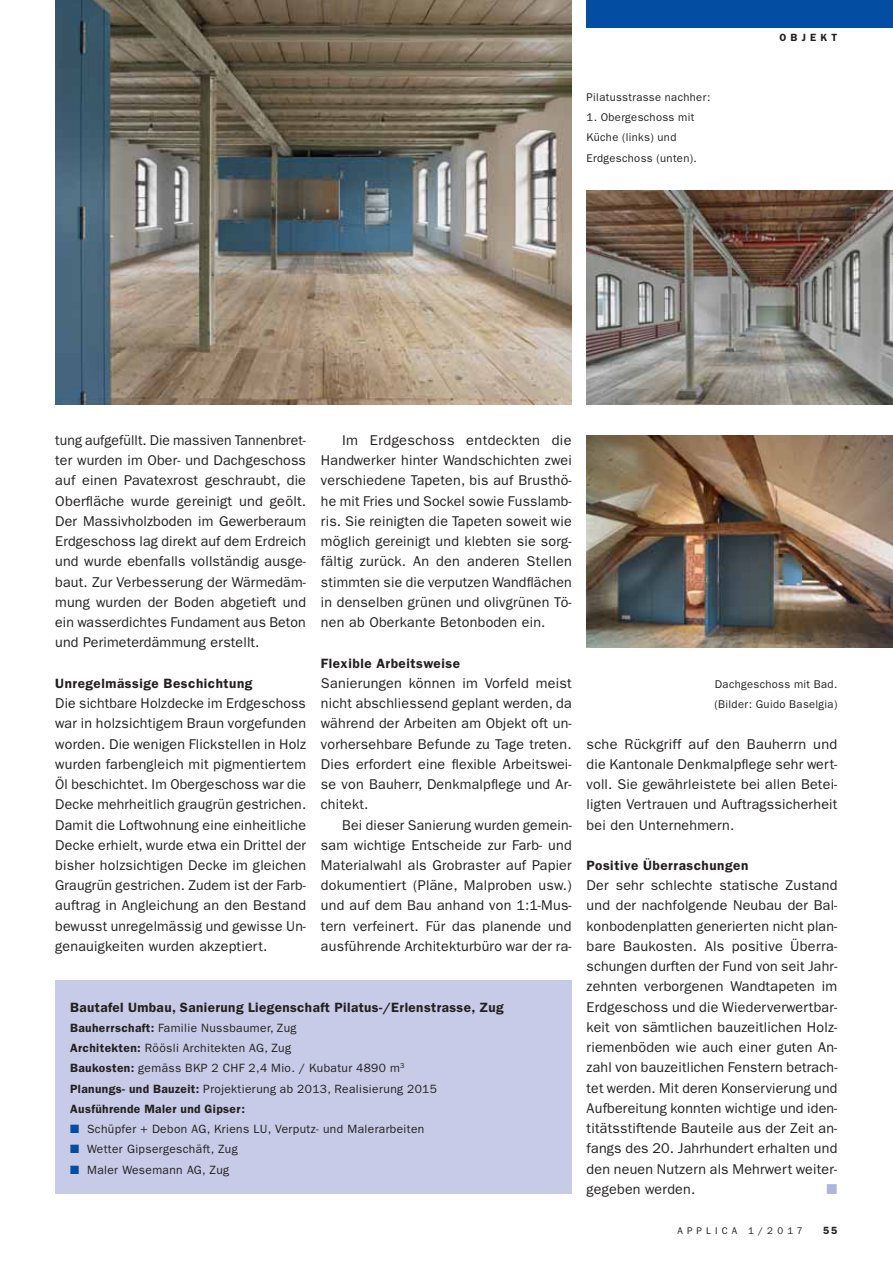
<style>
.page{position:relative;width:893px;height:1263px;background:#fff}
.page>*{position:absolute;margin:0;border:0;box-sizing:border-box;transform-origin:0 0}
.t1{font:14.25px/20.2px "ITC Franklin Gothic Std";letter-spacing:.015em;color:#231f20;text-align:justify}
.t2{font:14.25px "Zapf Dingbats Std";color:#afb6dc}
.t3{font:600 13.5px "ITC Franklin Gothic Std";letter-spacing:.04em;color:#231f20}
.t4{font:12px/20.2px "ITC Franklin Gothic Std";letter-spacing:.03em;color:#231f20}
.t5{font:11.25px/20.2px "ITC Franklin Gothic Std";letter-spacing:.03em;color:#231f20}
.t6{font:600 10.5px "ITC Franklin Gothic Std";letter-spacing:.4em;color:#231f20}
.t7{font:9.75px "ITC Franklin Gothic Std";letter-spacing:.42em;color:#231f20}
.s1{font-weight:600}
.s2{color:#034ea2}
</style>
<div class="page">
<div style="left:587px;top:0;width:306px;height:28px;background:#034ea2"></div>
<div style="left:55px;top:980px;width:517px;height:213px;background:#c7cbe7"></div>
<img style="left:587px;top:191px;width:306px;height:213px">
<img style="left:55px;top:0;width:517px;height:404px">
<img style="left:587px;top:435px;width:306px;height:212px">
<p class="t5" style="left:587px;top:88px;width:125px">Pilatusstrasse nachher:</p>
<p class="t5" style="left:587px;top:108px;width:112px">1. Obergeschoss mit<br>Küche (links) und<br>Erdgeschoss (unten).</p>
<p class="t6" style="left:779px;top:34px;width:59px">OBJEKT</p>
<p class="t1" style="left:55px;top:431px;width:252px">tung aufgefüllt. Die massiven Tannenbret&shy;ter wurden im Ober- und Dachgeschoss auf einen Pavatexrost geschraubt, die Oberfläche wurde gereinigt und geölt.<br>Der Massivholzboden im Gewerberaum Erdgeschoss lag direkt auf dem Erdreich und wurde ebenfalls vollständig ausge&shy;baut. Zur Verbesserung der Wärmedäm&shy;mung wurden der Boden abgetieft und ein wasserdichtes Fundament aus Beton und Perimeterdämmung erstellt.</p>
<p class="t3" style="left:55px;top:678px;width:199px">Unregelmässige Beschichtung</p>
<p class="t1" style="left:55px;top:694px;width:252px">Die sichtbare Holzdecke im Erdgeschoss war in holzsichtigem Braun vorgefunden worden. Die wenigen Flickstellen in Holz wurden farbengleich mit pigmentiertem Öl beschichtet. Im Obergeschoss war die Decke mehrheitlich graugrün gestrichen.<br>Damit die Loftwohnung eine einheitliche Decke erhielt, wurde etwa ein Drittel der bisher holzsichtigen Decke im gleichen Graugrün gestrichen. Zudem ist der Farb&shy;auftrag in Angleichung an den Bestand bewusst unregelmässig und gewisse Un&shy;genauigkeiten wurden akzeptiert.</p>
<p class="t1" style="left:321px;top:431px;width:252px;text-indent:21px">Im Erdgeschoss entdeckten die Handwerker hinter Wandschichten zwei verschiedene Tapeten, bis auf Brusthö&shy;he mit Fries und Sockel sowie Fusslamb&shy;ris. Sie reinigten die Tapeten soweit wie möglich gereinigt und klebten sie sorg&shy;fältig zurück. An den anderen Stellen stimmten sie die verputzen Wandflächen in denselben grünen und olivgrünen Tö&shy;nen ab Oberkante Betonboden ein.</p>
<p class="t3" style="left:321px;top:658px;width:141px">Flexible Arbeitsweise</p>
<p class="t1" style="left:321px;top:674px;width:252px">Sanierungen können im Vorfeld meist nicht abschliessend geplant werden, da während der Arbeiten am Objekt oft un&shy;vorhersehbare Befunde zu Tage treten.<br>Dies erfordert eine flexible Arbeitswei&shy;se von Bauherr, Denkmalpflege und Ar&shy;chitekt.</p>
<p class="t1" style="left:321px;top:816px;width:252px;text-indent:21px">Bei dieser Sanierung wurden gemein&shy;sam wichtige Entscheide zur Farb- und Materialwahl als Grobraster auf Papier dokumentiert (Pläne, Malproben usw.) und auf dem Bau anhand von 1:1-Mus&shy;tern verfeinert. Für das planende und ausführende Architekturbüro war der ra-</p>
<p class="t3" style="left:70px;top:1002px;width:435px">Bautafel Umbau, Sanierung Liegenschaft Pilatus-/Erlenstrasse, Zug</p>
<p class="t4" style="left:70px;top:1019px;width:368px"><span class="s1">Bauherrschaft:</span> Familie Nussbaumer, Zug<br><span class="s1">Architekten:</span> Röösli Architekten AG, Zug<br><span class="s1">Baukosten:</span> gemäss BKP 2 CHF 2,4 Mio. / Kubatur 4890 m<sup>3<br></sup><span class="s1">Planungs- und Bauzeit:</span> Projektierung ab 2013, Realisierung 2015<br><span class="s1">Ausführende Maler und Gipser:</span></p>
<p class="t4" style="left:70px;top:1120px;width:356px"><span class="s2">■</span> Schüpfer + Debon AG, Kriens LU, Verputz- und Malerarbeiten</p>
<p class="t4" style="left:70px;top:1140px;width:169px"><span class="s2">■</span> Wetter Gipsergeschäft, Zug</p>
<p class="t4" style="left:70px;top:1160px;width:161px"><span class="s2">■</span> Maler Wesemann AG, Zug</p>
<p class="t5" style="left:714px;top:675px;width:124px">Dachgeschoss mit Bad. (Bilder: Guido Baselgia)</p>
<p class="t1" style="left:587px;top:735px;width:252px">sche Rückgriff auf den Bauherrn und die Kantonale Denkmalpflege sehr wert&shy;voll. Sie gewährleistete bei allen Betei&shy;ligten Vertrauen und Auftragssicherheit bei den Unternehmern.</p>
<p class="t3" style="left:587px;top:860px;width:163px">Positive Überraschungen</p>
<p class="t1" style="left:587px;top:876px;width:252px">Der sehr schlechte statische Zustand und der nachfolgende Neubau der Bal&shy;konbodenplatten generierten nicht plan&shy;bare Baukosten. Als positive Überra&shy;schungen durften der Fund von seit Jahr&shy;zehnten verborgenen Wandtapeten im Erdgeschoss und die Wiederverwertbar&shy;keit von sämtlichen bauzeitlichen Holz&shy;riemenböden wie auch einer guten An&shy;zahl von bauzeitlichen Fenstern betrach&shy;tet werden. Mit deren Konservierung und Aufbereitung konnten wichtige und iden&shy;titätsstiftende Bauteile aus der Zeit an&shy;fangs des 20. Jahrhundert erhalten und den neuen Nutzern als Mehrwert weiter&shy;gegeben werden.</p>
<p class="t2" style="left:826px;top:1181px;width:12px">■</p>
<p class="t7" style="left:677px;top:1227px;width:127px">APPLICA 1/2017</p>
<p class="t6" style="left:823px;top:1227px;width:16px">55</p>
</div>
